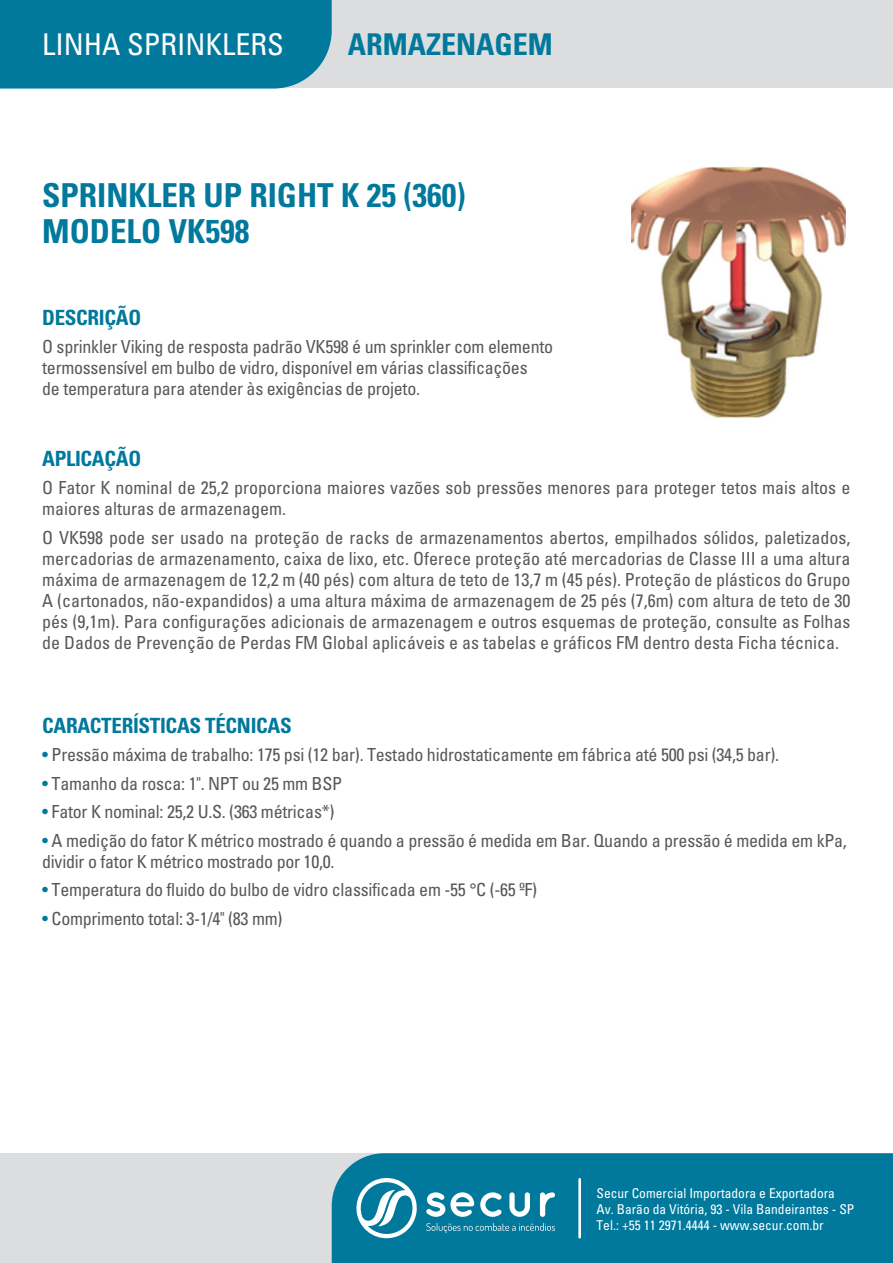
<style>
.page{position:relative;width:893px;height:1263px;background:#fff}
.page>*{position:absolute;margin:0;border:0;box-sizing:border-box;transform-origin:0 0}
.t1{font:700 condensed 33px/36px "Univers";color:#00799c}
.t2{font:condensed 30px "Univers";color:#fff}
.t3{font:700 condensed 30px "Univers";color:#00799c}
.t4{font:700 condensed 21px "Univers";letter-spacing:-.015em;color:#00799c}
.t5{font:condensed 18px/21px "Univers";letter-spacing:-.015em;color:#57585a}
.t6{font:condensed 13.5px/16.2px "Univers";color:#fff}
.s1{color:#00799c}
</style>
<div class="page">
<div style="left:0;top:0;width:893px;height:88px;background:#dcdddf"></div>
<div style="left:0;top:0;width:332px;height:89px;background:#00799c"></div>
<img style="left:632px;top:167px;width:213px;height:251px">
<div style="left:0;top:1153px;width:893px;height:110px;background:#dcdddf"></div>
<div style="left:332px;top:1153px;width:561px;height:110px;background:#00799c"></div>
<svg style="left:354px;top:1174px;width:63px;height:68px"></svg>
<svg style="left:426px;top:1192px;width:129px;height:25px"></svg>
<svg style="left:426px;top:1223px;width:129px;height:10px"></svg>
<hr style="left:578px;top:1179px;width:3px;height:58px;background:#fff">
<h2 class="t2" style="left:42px;top:26px;width:243px">LINHA SPRINKLERS</h2>
<h2 class="t3" style="left:348px;top:26px;width:206px">ARMAZENAGEM</h2>
<h1 class="t1" style="left:42px;top:177px;width:425px">SPRINKLER UP RIGHT K 25 (360)<br>MODELO VK598</h1>
<p class="t4" style="left:42px;top:304px;width:101px">DESCRIÇÃO</p>
<p class="t5" style="left:42px;top:336px;width:512px">O sprinkler Viking de resposta padrão VK598 é um sprinkler com elemento termossensível em bulbo de vidro, disponível em várias classificações<br>de temperatura para atender às exigências de projeto.</p>
<p class="t4" style="left:42px;top:445px;width:100px">APLICAÇÃO</p>
<p class="t5" style="left:42px;top:477px;width:810px">O Fator K nominal de 25,2 proporciona maiores vazões sob pressões menores para proteger tetos mais altos e maiores alturas de armazenagem.</p>
<p class="t5" style="left:42px;top:526px;width:810px;text-align:justify">O VK598 pode ser usado na proteção de racks de armazenamentos abertos, empilhados sólidos, paletizados, mercadorias de armazenamento, caixa de lixo, etc. Oferece proteção até mercadorias de Classe III a uma altura máxima de armazenagem de 12,2 m (40 pés) com altura de teto de 13,7 m (45 pés). Proteção de plásticos do Grupo A (cartonados, não-expandidos) a uma altura máxima de armazenagem de 25 pés (7,6m) com altura de teto de 30 pés (9,1m). Para configurações adicionais de armazenagem e outros esquemas de proteção, consulte as Folhas de Dados de Prevenção de Perdas FM Global aplicáveis e as tabelas e gráficos FM dentro desta Ficha técnica.</p>
<p class="t4" style="left:42px;top:712px;width:251px">CARACTERÍSTICAS TÉCNICAS</p>
<p class="t5" style="left:42px;top:744px;width:738px"><span class="s1">•</span> Pressão máxima de trabalho: 175 psi (12 bar). Testado hidrostaticamente em fábrica até 500 psi (34,5 bar).</p>
<p class="t5" style="left:42px;top:772px;width:301px"><span class="s1">•</span> Tamanho da rosca: 1". NPT ou 25 mm BSP</p>
<p class="t5" style="left:42px;top:801px;width:294px"><span class="s1">•</span> Fator K nominal: 25,2 U.S. (363 métricas*)</p>
<p class="t5" style="left:42px;top:829px;width:806px"><span class="s1">•</span> A medição do fator K métrico mostrado é quando a pressão é medida em Bar. Quando a pressão é medida em kPa, dividir o fator K métrico mostrado por 10,0.</p>
<p class="t5" style="left:42px;top:879px;width:497px"><span class="s1">•</span> Temperatura do fluido do bulbo de vidro classificada em -55 °C (-65 ºF)</p>
<p class="t5" style="left:42px;top:907px;width:242px"><span class="s1">•</span> Comprimento total: 3-1/4" (83 mm)</p>
<p class="t6" style="left:596px;top:1184px;width:259px">Secur Comercial Importadora e Exportadora<br>Av. Barão da Vitória, 93 - Vila Bandeirantes - SP<br>Tel.: +55 11 2971.4444 - www.secur.com.br</p>
</div>
